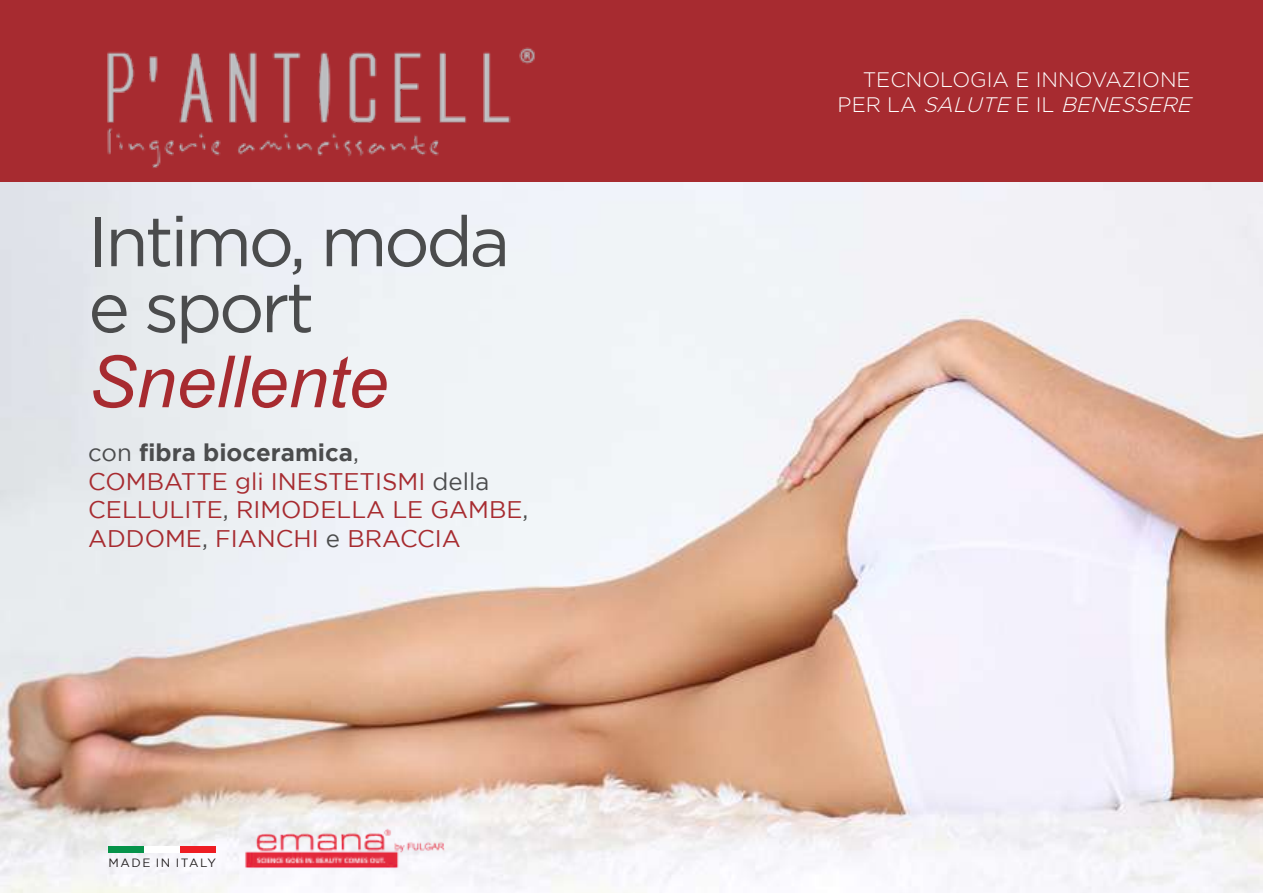
<style>
.page{position:relative;width:1263px;height:893px;background:#fff}
.page>*{position:absolute;margin:0;border:0;box-sizing:border-box;transform-origin:0 0}
.t1{font:italic 72px "Arial";color:#a72b30}
.t2{font:70.5px/66px "Gotham";letter-spacing:-.05em;color:#4b4c4d}
.t3{font:24px/28.8px "Gotham";color:#a72b30}
.t4{font:300 21px/25.2px "Gotham";color:#fff}
.t5{font:12px "Gotham";letter-spacing:.13em;color:#231f20}
.s1{color:#4b4c4d}
.s2{font-weight:700;color:#4b4c4d}
.s3{font-style:italic}
</style>
<div class="page">
<img style="left:0;top:181px;width:1263px;height:712px">
<div style="left:0;top:0;width:1263px;height:181px;background:#a72b30"></div>
<img style="left:107px;top:47px;width:428px;height:121px">
<div style="left:109px;top:846px;width:35px;height:7px;background:#06934a"></div>
<div style="left:180px;top:846px;width:35px;height:7px;background:#ee1d23"></div>
<div style="left:144px;top:846px;width:35px;height:7px;background:#fff"></div>
<img style="left:242px;top:827px;width:207px;height:45px">
<h2 class="t2" style="left:88px;top:207px;width:424px">Intimo, moda e sport</h2>
<h1 class="t1" style="left:88px;top:335px;width:302px">Snellente</h1>
<p class="t3" style="left:88px;top:438px;width:442px"><span class="s1">con</span> <span class="s2">fibra bioceramica</span><span class="s1">,<br></span>COMBATTE gli INESTETISMI <span class="s1">della<br></span>CELLULITE<span class="s1">,</span> RIMODELLA LE GAMBE<span class="s1">,<br></span>ADDOME<span class="s1">,</span> FIANCHI <span class="s1">e</span> BRACCIA</p>
<p class="t5" style="left:108px;top:856px;width:109px">MADE IN ITALY</p>
<p class="t4" style="left:838px;top:66px;width:361px;text-indent:25px">TECNOLOGIA E INNOVAZIONE<br>P E R L A <span class="s3">SALUTE</span> E I L <span class="s3">BENESSERE</span></p>
</div>
